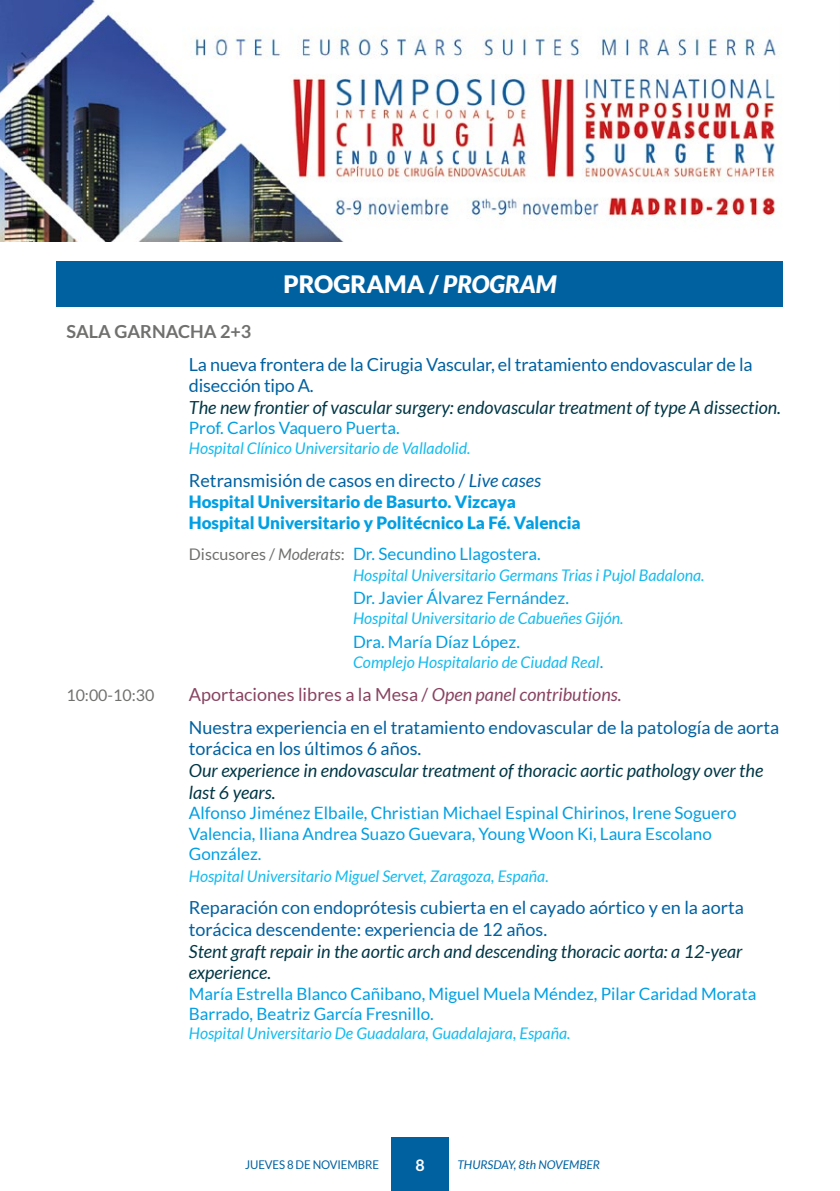
<style>
.page{position:relative;width:840px;height:1191px;background:#fff}
.page>*{position:absolute;margin:0;border:0;box-sizing:border-box;transform-origin:0 0}
.t1{font:900 24px "Lato";color:#fff}
.t2{font:18px/21.6px "Lato";color:#0061a1}
.t3{font:italic 18px/21.6px "Lato";color:#003746}
.t4{font:700 18px "Lato";color:#70706f}
.t5{font:17px/20.4px "Lato";color:#009fe3}
.t6{font:900 17px/20.4px "Lato";color:#009fe3}
.t7{font:italic 16px "Lato";color:#15bbef}
.t8{font:16px "Lato";color:#70706f}
.t9{font:700 16px "Lato";color:#fff}
.t10{font:italic 12px "Lato";color:#0061a1}
.t11{font:12px "Lato";letter-spacing:-.01em;color:#0061a1;scale:.95 1}
.s1{font-style:italic}
.s2{font-size:16px;color:#70706f}
.s3{font-style:italic;font-size:16px;color:#70706f}
.s4{font-style:normal;font-size:17px;color:#009fe3}
.s5{color:#894460}
.s6{font-style:italic;color:#894460}
</style>
<div class="page">
<div style="left:391px;top:1137px;width:57px;height:54px;background:#0061a1"></div>
<div style="left:57px;top:261px;width:725px;height:45px;background:#0061a1"></div>
<img style="left:0;top:0;width:780px;height:241px">
<h1 class="t1" style="left:283px;top:270px;width:274px">PROGRAMA / <span class="s1">PROGRAM</span></h1>
<p class="t4" style="left:66px;top:321px;width:186px">SALA GARNACHA 2+3</p>
<p class="t2" style="left:189px;top:353px;width:565px">La nueva frontera de la Cirugia Vascular, el tratamiento endovascular de la disección tipo A.</p>
<p class="t3" style="left:189px;top:397px;width:593px">The new frontier of vascular surgery: endovascular treatment of type A dissection.</p>
<p class="t5" style="left:189px;top:418px;width:212px">Prof. Carlos Vaquero Puerta.</p>
<p class="t7" style="left:189px;top:439px;width:283px">Hospital Clínico Universitario de Valladolid.</p>
<p class="t2" style="left:189px;top:469px;width:353px">Retransmisión de casos en directo / <span class="s1">Live cases</span></p>
<p class="t6" style="left:189px;top:491px;width:393px">Hospital Universitario de Basurto. Vizcaya<br>Hospital Universitario y Politécnico La Fé. Valencia</p>
<p class="t5" style="left:189px;top:544px;width:353px"><span class="s2">Discusores /</span> <span class="s3">Moderats</span><span class="s2">:</span> Dr. Secundino Llagostera.</p>
<p class="t7" style="left:353px;top:566px;width:353px">Hospital Universitario Germans Trias i Pujol Badalona.</p>
<p class="t5" style="left:353px;top:587px;width:217px">Dr. Javier Álvarez Fernández.</p>
<p class="t7" style="left:353px;top:609px;width:272px">Hospital Universitario de Cabueñes Gijón.</p>
<p class="t5" style="left:353px;top:631px;width:168px">Dra. María Díaz López.</p>
<p class="t7" style="left:353px;top:653px;width:251px">Complejo Hospitalario de Ciudad Real<span class="s4">.</span></p>
<p class="t8" style="left:66px;top:686px;width:89px">10:00-10:30</p>
<p class="t2" style="left:189px;top:678px;width:591px;line-height:33px"><span class="s5">Aportaciones libres a la Mesa /</span> <span class="s6">Open panel contributions.<br></span>Nuestra experiencia en el tratamiento endovascular de la patología de aorta</p>
<p class="t2" style="left:189px;top:738px;width:234px">torácica en los últimos 6 años.</p>
<p class="t3" style="left:189px;top:760px;width:575px">Our experience in endovascular treatment of thoracic aortic pathology over the last 6 years.</p>
<p class="t5" style="left:189px;top:802px;width:548px">Alfonso Jiménez Elbaile, Christian Michael Espinal Chirinos, Irene Soguero<br>Valencia, Iliana Andrea Suazo Guevara, Young Woon Ki, Laura Escolano<br>González.</p>
<p class="t7" style="left:189px;top:866px;width:361px">Hospital Universitario Miguel Servet, Zaragoza, España.</p>
<p class="t2" style="left:189px;top:897px;width:556px">Reparación con endoprótesis cubierta en el cayado aórtico y en la aorta torácica descendente: experiencia de 12 años.</p>
<p class="t3" style="left:189px;top:941px;width:555px">Stent graft repair in the aortic arch and descending thoracic aorta: a 12-year experience.</p>
<p class="t5" style="left:189px;top:983px;width:568px">María Estrella Blanco Cañibano, Miguel Muela Méndez, Pilar Caridad Morata<br>Barrado, Beatriz García Fresnillo.</p>
<p class="t7" style="left:189px;top:1024px;width:383px">Hospital Universitario De Guadalara, Guadalajara, España.</p>
<p class="t9" style="left:415px;top:1156px;width:11px">8</p>
<p class="t11" style="left:245px;top:1158px;width:142px">JUEVES 8 DE NOVIEMBRE</p>
<p class="t10" style="left:457px;top:1158px;width:144px">THURSDAY, 8th NOVEMBER</p>
</div>
